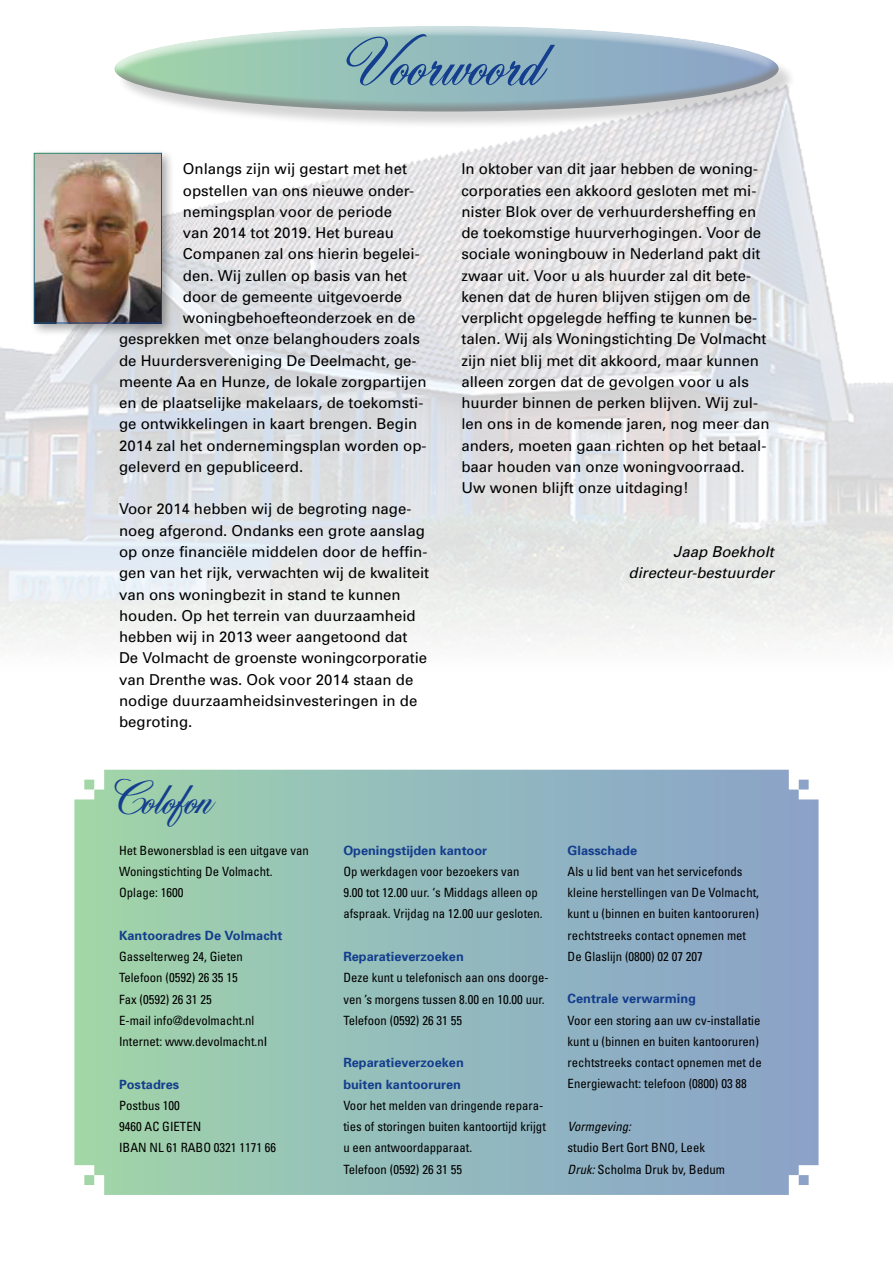
<style>
.page{position:relative;width:893px;height:1263px;background:#fff}
.page>*{position:absolute;margin:0;border:0;box-sizing:border-box;transform-origin:0 0}
.t1{font:67.5px "Fleurish Script";color:#143e8e}
.t2{font:46.5px "Fleurish Script";color:#143e8e}
.t3{font:15px/21.3px "Univers";color:#000}
.t4{font:italic 15px/21.3px "Univers";color:#000;text-align:right}
.t5{font:condensed 12.75px/21.3px "Univers";color:#000}
.t6{font:700 12.75px/21.3px "Univers";color:#143e8e}
.t7{font:italic condensed 12.75px "Univers";color:#000}
.s1{font-stretch:normal}
.s2{font-style:italic}
</style>
<div class="page">
<div style="left:113px;top:24px;width:667px;height:49px;background:#fff;opacity:.75"></div>
<div style="left:113px;top:61px;width:667px;height:53px;background:#000;opacity:.75"></div>
<img style="left:0;top:79px;width:893px;height:563px">
<div style="left:29px;top:148px;width:146px;height:188px;background:#000;opacity:.35"></div>
<img style="left:36px;top:155px;width:124px;height:166px">
<svg style="left:74px;top:770px;width:745px;height:425px;background:#95bbbb"></svg>
<h1 class="t1" style="left:331px;top:21px;width:208px">Voorwoord</h1>
<p class="t3" style="left:183px;top:158px;width:226px">Onlangs zijn wij gestart met het</p>
<p class="t3" style="left:183px;top:179px;width:233px">opstellen van ons nieuwe onder-</p>
<p class="t3" style="left:183px;top:201px;width:211px">nemingsplan voor de periode</p>
<p class="t3" style="left:183px;top:222px;width:212px">van 2014 tot 2019. Het bureau</p>
<p class="t3" style="left:183px;top:243px;width:238px">Companen zal ons hierin begelei-</p>
<p class="t3" style="left:183px;top:264px;width:226px">den. Wij zullen op basis van het</p>
<p class="t3" style="left:183px;top:286px;width:221px">door de gemeente uitgevoerde</p>
<p class="t3" style="left:183px;top:307px;width:234px">woningbehoefteonderzoek en de</p>
<p class="t3" style="left:119px;top:328px;width:302px">gesprekken met onze belanghouders zoals</p>
<p class="t3" style="left:119px;top:349px;width:299px">de Huurdersvereniging De Deelmacht, ge-</p>
<p class="t3" style="left:119px;top:371px;width:309px">meente Aa en Hunze, de lokale zorgpartijen</p>
<p class="t3" style="left:119px;top:392px;width:306px">en de plaatselijke makelaars, de toekomsti-</p>
<p class="t3" style="left:119px;top:413px;width:300px">ge ontwikkelingen in kaart brengen. Begin</p>
<p class="t3" style="left:119px;top:434px;width:309px">2014 zal het ondernemingsplan worden op-</p>
<p class="t3" style="left:119px;top:456px;width:186px">geleverd en gepubliceerd.</p>
<p class="t3" style="left:119px;top:498px;width:312px">Voor 2014 hebben wij de begroting nage&shy;noeg afgerond. Ondanks een grote aanslag op onze financiële middelen door de heffin&shy;gen van het rijk, verwachten wij de kwaliteit van ons woningbezit in stand te kunnen houden. Op het terrein van duurzaamheid hebben wij in 2013 weer aangetoond dat De Volmacht de groenste woningcorporatie van Drenthe was. Ook voor 2014 staan de nodige duurzaamheidsinvesteringen in de begroting.</p>
<h2 class="t2" style="left:96px;top:770px;width:114px">Colofon</h2>
<p class="t3" style="left:461px;top:158px;width:310px">In oktober van dit jaar hebben de woning&shy;corporaties een akkoord gesloten met mi&shy;nister Blok over de verhuurdersheffing en de toekomstige huurverhogingen. Voor de sociale woningbouw in Nederland pakt dit zwaar uit. Voor u als huurder zal dit bete&shy;kenen dat de huren blijven stijgen om de verplicht opgelegde heffing te kunnen be&shy;talen. Wij als Woningstichting De Volmacht zijn niet blij met dit akkoord, maar kunnen alleen zorgen dat de gevolgen voor u als huurder binnen de perken blijven. Wij zul&shy;len ons in de komende jaren, nog meer dan anders, moeten gaan richten op het betaal&shy;baar houden van onze woningvoorraad.<br>Uw wonen blijft onze uitdaging!</p>
<p class="t4" style="left:629px;top:541px;width:147px">Jaap Boekholt directeur-bestuurder</p>
<p class="t5" style="left:119px;top:839px;width:191px">Het Bewonersblad is een uitgave van<br>Woningstichting De Volmacht.<br>Oplage: 1600</p>
<p class="t6" style="left:119px;top:924px;width:165px">Kantooradres De Volmacht</p>
<p class="t5" style="left:119px;top:945px;width:150px">Gasselterweg 24, Gieten<br>Telefoon (0592) 26 35 15<br>Fax (0592) 26 31 25<br>E-mail info@devolmacht.nl<br>Internet: www.devolmacht.n<span class="s1">l</span></p>
<p class="t6" style="left:119px;top:1073px;width:62px">Postadres</p>
<p class="t5" style="left:119px;top:1094px;width:159px">Postbus 100<br>9460 AC GIETEN<br>IBAN NL 61 RABO 0321 1171 66</p>
<p class="t6" style="left:343px;top:839px;width:145px">Openingstijden kantoor</p>
<p class="t5" style="left:343px;top:860px;width:201px">Op werkdagen voor bezoekers van<br>9.00 tot 12.00 uur. ‘s Middags alleen op afspraak. Vrijdag na 12.00 uur gesloten.</p>
<p class="t6" style="left:343px;top:945px;width:122px">Reparatieverzoeken</p>
<p class="t5" style="left:343px;top:967px;width:207px">Deze kunt u telefonisch aan ons doorge&shy;ven ’s morgens tussen 8.00 en 10.00 uur.<br>Telefoon (0592) 26 31 55</p>
<p class="t6" style="left:343px;top:1052px;width:122px">Reparatieverzoeken buiten kantooruren</p>
<p class="t5" style="left:343px;top:1094px;width:204px">Voor het melden van dringende repara&shy;ties of storingen buiten kantoortijd krijgt u een antwoordapparaat.<br>Telefoon (0592) 26 31 55</p>
<p class="t6" style="left:568px;top:839px;width:71px">Glasschade</p>
<p class="t5" style="left:568px;top:860px;width:193px">Als u lid bent van het servicefonds kleine herstellingen van De Volmacht, kunt u (binnen en buiten kantooruren) rechtstreeks contact opnemen met De Glaslijn (0800) 02 07 207</p>
<p class="t6" style="left:568px;top:988px;width:130px">Centrale verwarming</p>
<p class="t5" style="left:568px;top:1009px;width:196px">Voor een storing aan uw cv-installatie kunt u (binnen en buiten kantooruren) rechtstreeks contact opnemen met de Energiewacht: telefoon (0800) 03 88</p>
<p class="t7" style="left:568px;top:1118px;width:65px">Vormgeving:</p>
<p class="t5" style="left:568px;top:1137px;width:159px">studio Bert Gort BNO, Leek<br><span class="s2">Druk:</span> Scholma Druk bv, Bedum</p>
</div>
